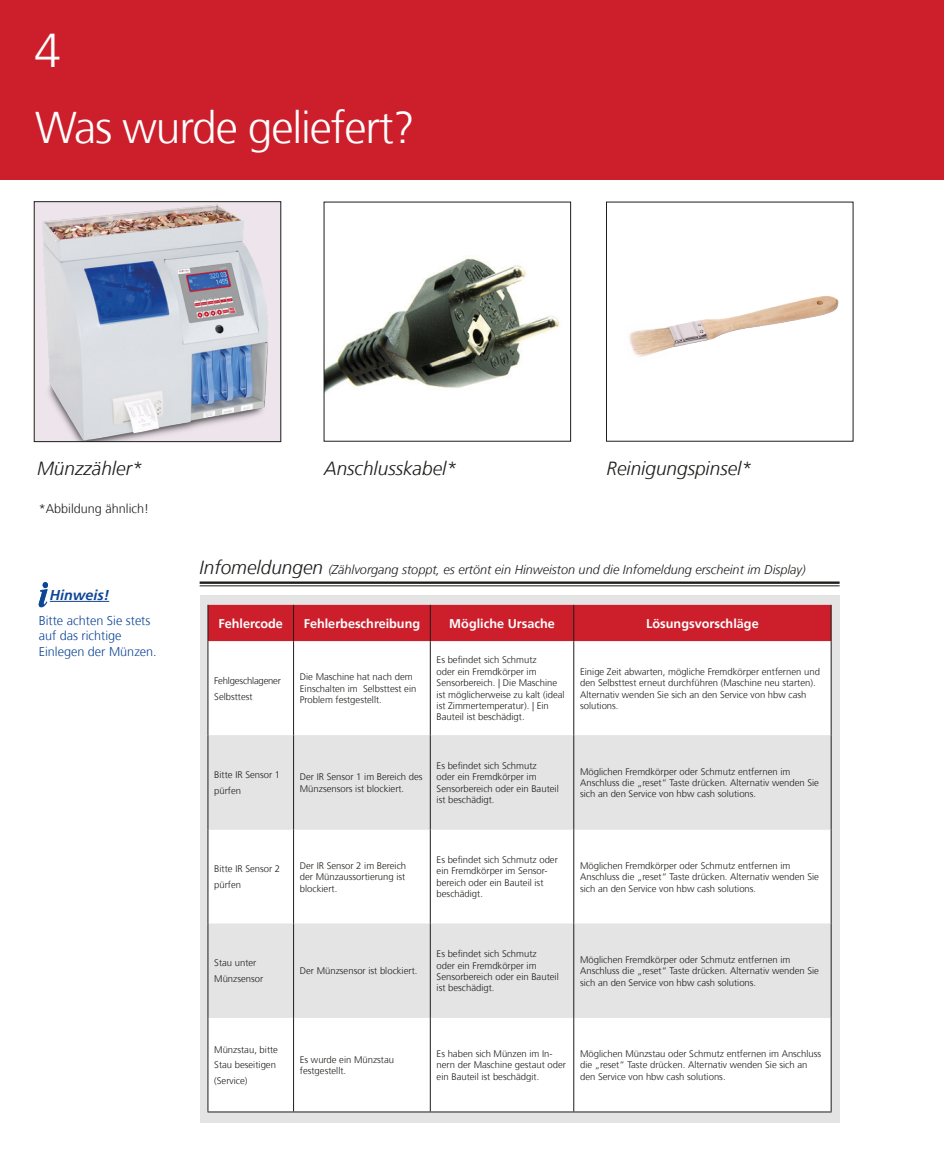
<style>
.page{position:relative;width:944px;height:1164px;background:#fff}
.page>*{position:absolute;margin:0;border:0;box-sizing:border-box;transform-origin:0 0}
.t1{font:300 47.48px "Frutiger";color:#fff}
.Section_Head{font:300 44.32px "Frutiger";letter-spacing:-.025em;color:#fff}
.t2{font:italic 300 18.9px "Frutiger";color:#1d1d1b}
.t3{font:italic 700 14.17px "Frutiger";color:#0e4597}
.t4{font:italic 300 12.6px "Frutiger";color:#1d1d1b}
.Table_Heading{font:700 12.6px "Frutiger";color:#fff}
.t5{font:300 12.6px/15.1px "Frutiger";color:#0e4597}
.t6{font:300 12.6px "Frutiger";color:#1d1d1b}
.Table_Body{font:300 9.45px/11.5px "Frutiger";color:#1d1d1b}
.Table_Body-2{font:300 9.45px/15.8px "Frutiger";letter-spacing:-.02em;color:#1d1d1b}
.s1{font-size:18.9px}
</style>
<div class="page">
<div style="left:0;top:0;width:944px;height:180px;background:#cd1f2b"></div>
<img style="left:36px;top:203px;width:243px;height:237px">
<div style="left:34px;top:201px;width:247px;height:241px;border:1px solid #1d1d1b"></div>
<img style="left:326px;top:258px;width:234px;height:134px">
<img style="left:629px;top:296px;width:210px;height:61px">
<hr style="left:50px;top:601px;width:59px;height:1px;background:#0e4597">
<svg style="left:39px;top:582px;width:9px;height:25px"></svg>
<hr style="left:200px;top:581px;width:640px;height:3px;background:#1d1d1b">
<hr style="left:200px;top:585px;width:640px;height:1px;background:#1d1d1b">
<div style="left:200px;top:595px;width:640px;height:528px;background:#e5e4e5"></div>
<div style="left:209px;top:605px;width:622px;height:36px;background:#cd1f2b"></div>
<div style="left:209px;top:641px;width:622px;height:471px;background:#fff"></div>
<svg style="left:209px;top:735px;width:622px;height:283px"></svg>
<hr style="left:293px;top:605px;width:1px;height:36px;background:#1d1d1b">
<hr style="left:293px;top:641px;width:1px;height:94px;background:#1d1d1b">
<hr style="left:293px;top:735px;width:1px;height:95px;background:#1d1d1b">
<hr style="left:293px;top:830px;width:1px;height:94px;background:#1d1d1b">
<hr style="left:293px;top:924px;width:1px;height:94px;background:#1d1d1b">
<hr style="left:293px;top:1018px;width:1px;height:94px;background:#1d1d1b">
<hr style="left:430px;top:605px;width:1px;height:36px;background:#1d1d1b">
<hr style="left:573px;top:605px;width:1px;height:36px;background:#1d1d1b">
<hr style="left:430px;top:641px;width:1px;height:94px;background:#1d1d1b">
<hr style="left:573px;top:641px;width:1px;height:94px;background:#1d1d1b">
<hr style="left:430px;top:735px;width:1px;height:95px;background:#1d1d1b">
<hr style="left:573px;top:735px;width:1px;height:95px;background:#1d1d1b">
<hr style="left:430px;top:830px;width:1px;height:94px;background:#1d1d1b">
<hr style="left:573px;top:830px;width:1px;height:94px;background:#1d1d1b">
<hr style="left:430px;top:924px;width:1px;height:94px;background:#1d1d1b">
<hr style="left:573px;top:924px;width:1px;height:94px;background:#1d1d1b">
<hr style="left:430px;top:1018px;width:1px;height:94px;background:#1d1d1b">
<hr style="left:573px;top:1018px;width:1px;height:94px;background:#1d1d1b">
<hr style="left:208px;top:605px;width:1px;height:36px;background:#1d1d1b">
<hr style="left:831px;top:605px;width:1px;height:36px;background:#1d1d1b">
<hr style="left:208px;top:641px;width:1px;height:94px;background:#1d1d1b">
<hr style="left:831px;top:641px;width:1px;height:94px;background:#1d1d1b">
<hr style="left:208px;top:735px;width:1px;height:95px;background:#1d1d1b">
<hr style="left:831px;top:735px;width:1px;height:95px;background:#1d1d1b">
<hr style="left:208px;top:924px;width:1px;height:94px;background:#1d1d1b">
<hr style="left:831px;top:924px;width:1px;height:94px;background:#1d1d1b">
<hr style="left:208px;top:830px;width:1px;height:94px;background:#1d1d1b">
<hr style="left:831px;top:830px;width:1px;height:94px;background:#1d1d1b">
<hr style="left:208px;top:1018px;width:1px;height:94px;background:#1d1d1b">
<hr style="left:831px;top:1018px;width:1px;height:94px;background:#1d1d1b">
<hr style="left:208px;top:1112px;width:86px;height:1px;background:#1d1d1b">
<hr style="left:294px;top:1112px;width:136px;height:1px;background:#1d1d1b">
<hr style="left:430px;top:1112px;width:144px;height:1px;background:#1d1d1b">
<hr style="left:574px;top:1112px;width:258px;height:1px;background:#1d1d1b">
<h1 class="t1" style="left:35px;top:24px;width:28px">4</h1>
<p class="Section_Head" style="left:35px;top:103px;width:381px">Was wurde geliefert?</p>
<p class="t2" style="left:37px;top:458px;width:107px">Münzzähler*</p>
<p class="t2" style="left:324px;top:458px;width:134px">Anschlusskabel*</p>
<p class="t2" style="left:606px;top:458px;width:147px">Reinigungspinsel*</p>
<p class="t6" style="left:39px;top:501px;width:112px">*Abbildung ähnlich!</p>
<p class="t3" style="left:50px;top:587px;width:61px">Hinweis!</p>
<p class="t5" style="left:39px;top:614px;width:113px">Bitte achten Sie stets auf das richtige</p>
<p class="t5" style="left:39px;top:644px;width:120px">Einlegen der Münzen.</p>
<p class="t4" style="left:200px;top:563px;width:608px"><span class="s1">Infomeldungen</span> (Zählvorgang stoppt, es ertönt ein Hinweiston und die Infomeldung erscheint im Display)</p>
<p class="Table_Heading" style="left:219px;top:616px;width:66px">Fehlercode</p>
<p class="Table_Heading" style="left:304px;top:616px;width:118px">Fehlerbeschreibung</p>
<p class="Table_Heading" style="left:449px;top:616px;width:107px">Mögliche Ursache</p>
<p class="Table_Heading" style="left:646px;top:616px;width:114px">Lösungsvorschläge</p>
<p class="Table_Body-2" style="left:214px;top:673px;width:68px">Fehlgeschlagener<br>Selbsttest</p>
<p class="Table_Body" style="left:300px;top:672px;width:118px">Die Maschine hat nach dem<br>Einschalten im Selbsttest ein<br>Problem festgestellt.</p>
<p class="Table_Body" style="left:437px;top:655px;width:130px">Es befindet sich Schmutz<br>oder ein Fremdkörper im<br>Sensorbereich. | Die Maschine ist möglicherweise zu kalt (ideal ist Zimmertemperatur). | Ein<br>Bauteil ist beschädigt.</p>
<p class="Table_Body" style="left:580px;top:666px;width:241px">Einige Zeit abwarten, mögliche Fremdkörper entfernen und den Selbsttest erneut durchführen (Maschine neu starten).<br>Alternativ wenden Sie sich an den Service von hbw cash solutions.</p>
<p class="Table_Body" style="left:214px;top:767px;width:67px;line-height:15.8px">Bitte IR Sensor 1 pürfen</p>
<p class="Table_Body" style="left:300px;top:771px;width:124px">Der IR Sensor 1 im Bereich des<br>Münzsensors ist blockiert.</p>
<p class="Table_Body" style="left:437px;top:760px;width:124px">Es befindet sich Schmutz<br>oder ein Fremdkörper im<br>Sensorbereich oder ein Bauteil ist beschädigt.</p>
<p class="Table_Body" style="left:580px;top:766px;width:240px">Möglichen Fremdkörper oder Schmutz entfernen im<br>Anschluss die „reset“ Taste drücken. Alternativ wenden Sie sich an den Service von hbw cash solutions.</p>
<p class="Table_Body" style="left:214px;top:861px;width:67px;line-height:15.8px">Bitte IR Sensor 2 pürfen</p>
<p class="Table_Body" style="left:300px;top:860px;width:108px;text-align:justify">Der IR Sensor 2 im Bereich der Münzaussortierung ist blockiert.</p>
<p class="Table_Body" style="left:437px;top:854px;width:123px">Es befindet sich Schmutz oder ein Fremdkörper im Sensor&shy;bereich oder ein Bauteil ist beschädigt.</p>
<p class="Table_Body" style="left:580px;top:860px;width:240px">Möglichen Fremdkörper oder Schmutz entfernen im<br>Anschluss die „reset“ Taste drücken. Alternativ wenden Sie sich an den Service von hbw cash solutions.</p>
<p class="Table_Body" style="left:214px;top:955px;width:51px;line-height:15.8px">Stau unter<br>Münzsensor</p>
<p class="Table_Body" style="left:300px;top:965px;width:119px">Der Münzsensor ist blockiert.</p>
<p class="Table_Body" style="left:437px;top:948px;width:124px">Es befindet sich Schmutz<br>oder ein Fremdkörper im<br>Sensorbereich oder ein Bauteil ist beschädigt.</p>
<p class="Table_Body" style="left:580px;top:954px;width:240px">Möglichen Fremdkörper oder Schmutz entfernen im<br>Anschluss die „reset“ Taste drücken. Alternativ wenden Sie sich an den Service von hbw cash solutions.</p>
<p class="Table_Body" style="left:214px;top:1042px;width:65px;line-height:15.8px">Münzstau, bitte<br>Stau beseitigen (Service)</p>
<p class="Table_Body" style="left:300px;top:1054px;width:96px">Es wurde ein Münzstau festgestellt.</p>
<p class="Table_Body" style="left:437px;top:1048px;width:131px">Es haben sich Münzen im In&shy;nern der Maschine gestaut oder ein Bauteil ist beschädgit.</p>
<p class="Table_Body" style="left:580px;top:1048px;width:243px">Möglichen Münzstau oder Schmutz entfernen im Anschluss die „reset“ Taste drücken. Alternativ wenden Sie sich an den Service von hbw cash solutions.</p>
</div>
